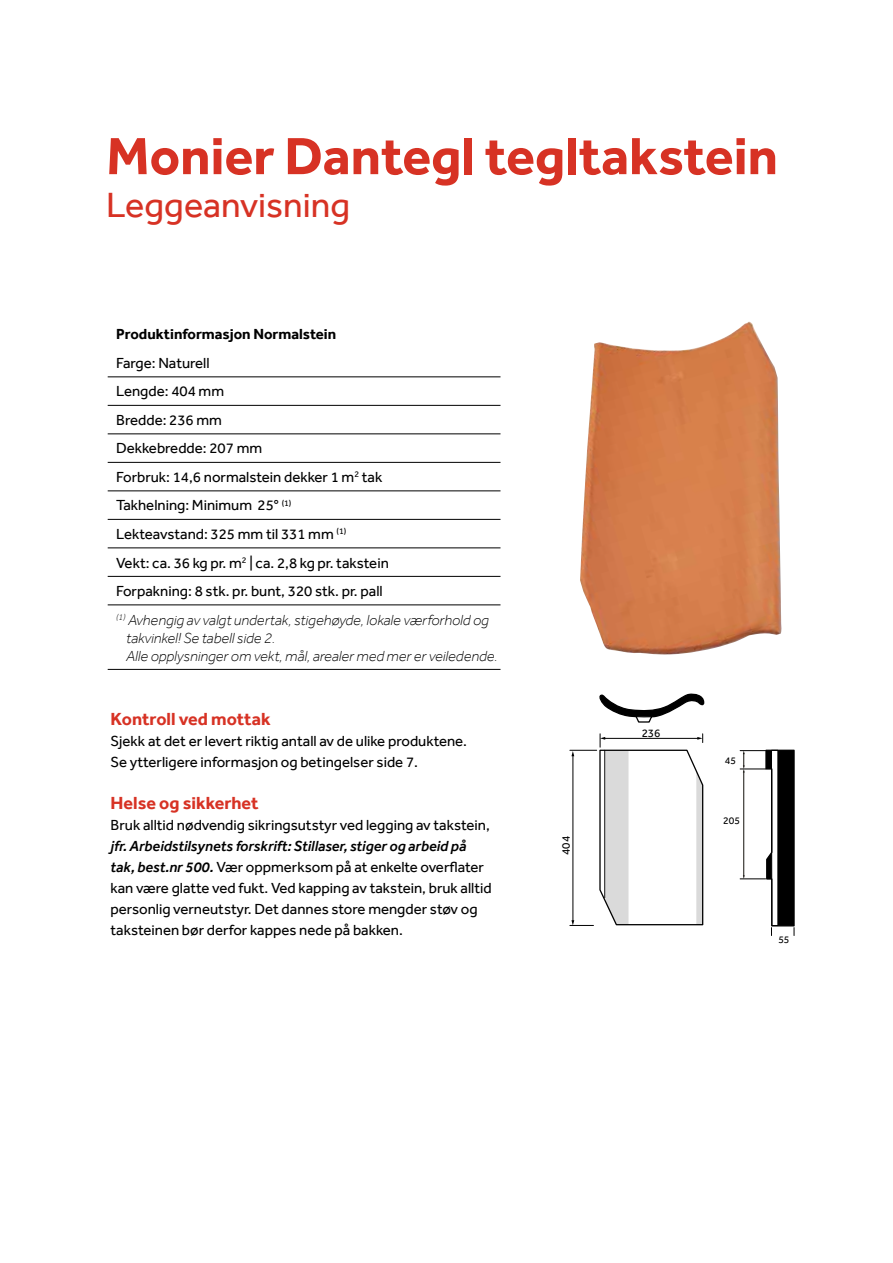
<style>
.page{position:relative;width:893px;height:1263px;background:#fff}
.page>*{position:absolute;margin:0;border:0;box-sizing:border-box;transform-origin:0 0}
.t1{font:700 54px "Effra";color:#d73224}
.t2{font:36px "Effra";color:#d73224}
.t3{font:700 18px "Effra";color:#d73224}
.t4{font:15px/28.5px "Effra";color:#000}
.t5{font:italic 300 15px/18px "Effra";color:#000}
.t6{font:700 15px "Effra";color:#000}
.t7{font:11.55px "Effra";color:#000}
.t8{font:10.2px "Effra";color:#000}
.s1{font-weight:300;font-style:italic}
.s2{font-weight:500;font-style:italic}
</style>
<div class="page">
<img style="left:580px;top:321px;width:202px;height:334px">
<hr style="left:108px;top:376px;width:392px;height:1px;background:#000">
<hr style="left:108px;top:405px;width:392px;height:1px;background:#000">
<hr style="left:108px;top:433px;width:392px;height:1px;background:#000">
<hr style="left:108px;top:462px;width:392px;height:1px;background:#000">
<hr style="left:108px;top:490px;width:392px;height:1px;background:#000">
<hr style="left:108px;top:519px;width:392px;height:1px;background:#000">
<hr style="left:108px;top:547px;width:392px;height:1px;background:#000">
<hr style="left:108px;top:576px;width:392px;height:1px;background:#000">
<hr style="left:108px;top:604px;width:392px;height:1px;background:#000">
<hr style="left:108px;top:669px;width:392px;height:1px;background:#000">
<svg style="left:570px;top:734px;width:134px;height:192px"></svg>
<hr style="left:604px;top:750px;width:1px;height:148px;background:#000">
<svg style="left:599px;top:693px;width:106px;height:30px"></svg>
<svg style="left:740px;top:749px;width:55px;height:186px"></svg>
<h1 class="t1" style="left:106px;top:124px;width:673px">Monier Dantegl tegltakstein</h1>
<h2 class="t2" style="left:106px;top:184px;width:245px">Leggeanvisning</h2>
<p class="t6" style="left:116px;top:325px;width:222px">Produktinformasjon Normalstein</p>
<p class="t4" style="left:116px;top:349px;width:374px">Farge: Naturell<br>Lengde: 404 mm<br>Bredde: 236 mm<br>Dekkebredde: 207 mm<br>Forbruk: 14,6 normalstein dekker 1 m<sup>2</sup> tak<br>Takhelning: Minimum 25° <sup>(1)<br></sup>Lekteavstand: 325 mm til 331 mm <sup>(1)<br></sup>Vekt: ca. 36 kg pr. m<sup>2</sup> | ca. 2,8 kg pr. takstein<br>Forpakning: 8 stk. pr. bunt, 320 stk. pr. pall<br><sup>(1)</sup> <span class="s1">Avhengig av valgt undertak, stigehøyde, lokale værforhold og</span></p>
<p class="t5" style="left:126px;top:628px;width:373px">takvinkel! Se tabell side 2.<br>Alle opplysninger om vekt, mål, arealer med mer er veiledende.</p>
<p class="t3" style="left:111px;top:708px;width:162px">Kontroll ved mottak</p>
<p class="t4" style="left:111px;top:730px;width:358px;line-height:21px">Sjekk at det er levert riktig antall av de ulike produktene.<br>Se ytterligere informasjon og betingelser side 7.</p>
<p class="t3" style="left:111px;top:792px;width:150px">Helse og sikkerhet</p>
<p class="t4" style="left:111px;top:810px;width:381px">Bruk alltid nødvendig sikringsutstyr ved legging av takstein,</p>
<p class="t4" style="left:111px;top:835px;width:383px;line-height:21px"><span class="s2">jfr. Arbeidstilsynets forskrift: Stillaser, stiger og arbeid på tak, best.nr 500.</span> Vær oppmerksom på at enkelte overflater kan være glatte ved fukt. Ved kapping av takstein, bruk alltid personlig verneutstyr. Det dannes store mengder støv og taksteinen bør derfor kappes nede på bakken.</p>
<p class="t7" style="left:559px;top:855px;width:20px;rotate:-90deg">404</p>
<p class="t7" style="left:642px;top:726px;width:20px">236</p>
<p class="t8" style="left:725px;top:754px;width:13px">45</p>
<p class="t8" style="left:723px;top:815px;width:18px">205</p>
<p class="t8" style="left:778px;top:933px;width:13px">55</p>
</div>
